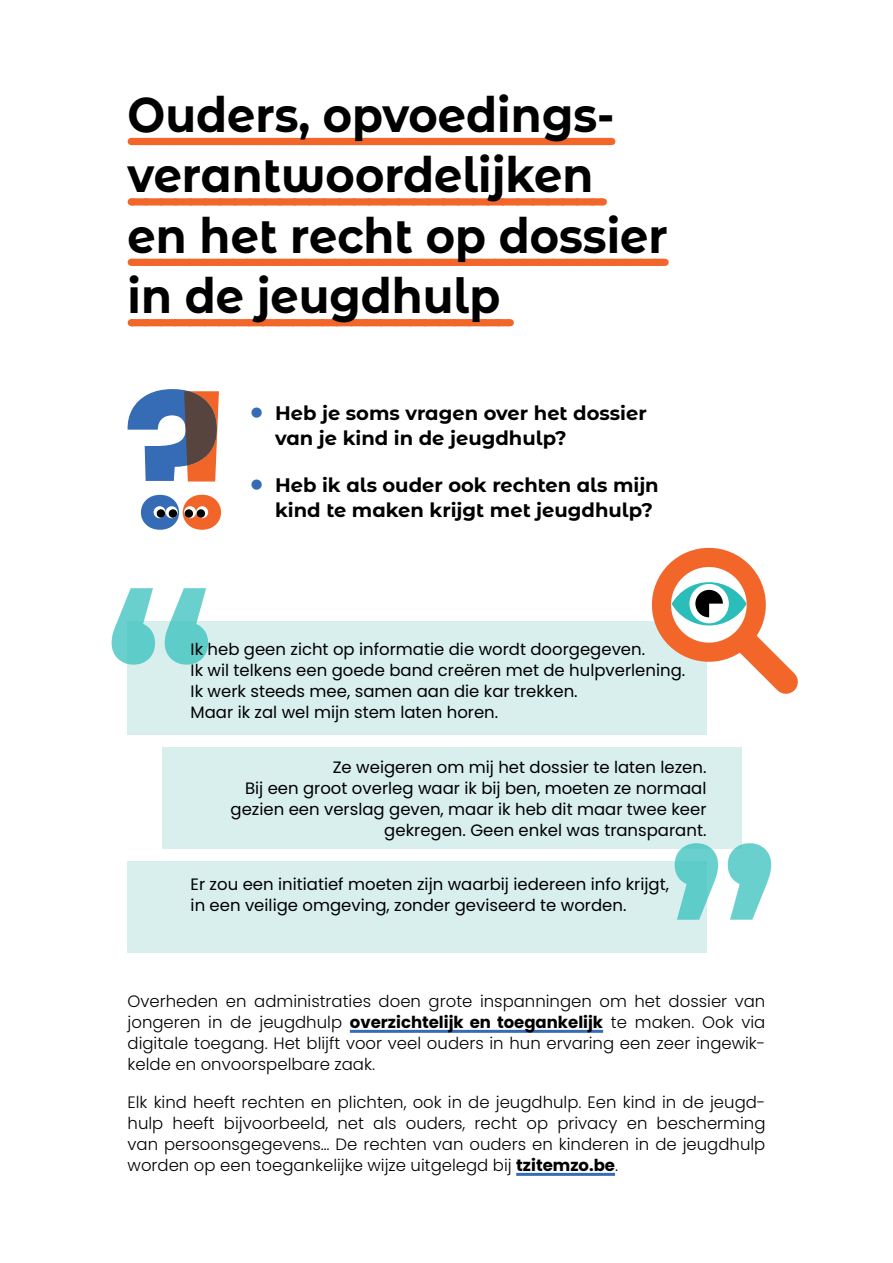
<style>
.page{position:relative;width:893px;height:1263px;background:#fff}
.page>*{position:absolute;margin:0;border:0;box-sizing:border-box;transform-origin:0 0}
.t1{font:700 225px "Montserrat Alternates";color:#2abdb9}
.t2{font:700 48.3px/60.4px "Montserrat Alternates";color:#000;scale:.93 1}
.t3{font:700 19.5px/25.5px "Montserrat Alternates";color:#000}
.t4{font:300 16.5px/21px "Poppins";color:#000;text-align:justify}
.t5{font:16.5px/21px "Poppins";color:#000}
.s1{font-size:40.5px;color:#356cb5}
.s2{font-weight:700}
</style>
<div class="page">
<div style="left:127px;top:621px;width:579px;height:114px;background:#d8efed"></div>
<div style="left:127px;top:861px;width:579px;height:91px;background:#d8efed"></div>
<div style="left:162px;top:747px;width:580px;height:102px;background:#d8efed"></div>
<div style="left:131px;top:138px;width:480px;height:7px;background:#f2662a"></div>
<div style="left:131px;top:198px;width:471px;height:8px;background:#f2662a"></div>
<svg style="left:146px;top:198px;width:449px;height:8px"></svg>
<div style="left:131px;top:259px;width:533px;height:7px;background:#f2662a"></div>
<div style="left:131px;top:319px;width:378px;height:7px;background:#f2662a"></div>
<svg style="left:147px;top:319px;width:355px;height:1px"></svg>
<svg style="left:127px;top:389px;width:94px;height:141px"></svg>
<svg style="left:196px;top:506px;width:12px;height:12px"></svg>
<div style="left:197px;top:509px;width:8px;height:9px;background:#000;border-radius:50%"></div>
<svg style="left:184px;top:506px;width:12px;height:12px"></svg>
<div style="left:185px;top:509px;width:8px;height:9px;background:#000;border-radius:50%"></div>
<hr style="left:350px;top:1030px;width:253px;height:3px;background:#356cb5">
<hr style="left:516px;top:1173px;width:99px;height:3px;background:#356cb5">
<svg style="left:652px;top:548px;width:146px;height:146px"></svg>
<h2 class="t2" style="left:128px;top:82px;width:582px">Ouders, opvoedings&shy;verantwoordelijken<br>en het recht op dossier in de jeugdhulp</h2>
<p class="t3" style="left:275px;top:399px;width:373px;text-indent:-26px"><span class="s1">•</span> Heb je soms vragen over het dossier van je kind in de jeugdhulp?</p>
<p class="t3" style="left:275px;top:471px;width:385px;text-indent:-26px"><span class="s1">•</span> Heb ik als ouder ook rechten als mijn kind te maken krijgt met jeugdhulp?</p>
<h1 class="t1" style="left:104px;top:513px;width:114px">“</h1>
<p class="t5" style="left:191px;top:639px;width:496px">Ik heb geen zicht op informatie die wordt doorgegeven.<br>Ik wil telkens een goede band creëren met de hulpverlening.<br>Ik werk steeds mee, samen aan die kar trekken.<br>Maar ik zal wel mijn stem laten horen.</p>
<p class="t5" style="left:231px;top:757px;width:477px;text-align:right">Ze weigeren om mij het dossier te laten lezen.<br>Bij een groot overleg waar ik bij ben, moeten ze normaal gezien een verslag geven, maar ik heb dit maar twee keer gekregen. Geen enkel was transparant.</p>
<p class="t5" style="left:191px;top:874px;width:480px">Er zou een initiatief moeten zijn waarbij iedereen info krijgt, in een veilige omgeving, zonder geviseerd te worden.</p>
<h1 class="t1" style="left:667px;top:770px;width:114px">”</h1>
<p class="t4" style="left:128px;top:991px;width:639px">Overheden en administraties doen grote inspanningen om het dossier van jongeren in de jeugdhulp <span class="s2">overzichtelijk en toegankelijk</span> te maken. Ook via digitale toegang. Het blijft voor veel ouders in hun ervaring een zeer ingewik&shy;kelde en onvoorspelbare zaak.</p>
<p class="t4" style="left:128px;top:1092px;width:639px">Elk kind heeft rechten en plichten, ook in de jeugdhulp. Een kind in de jeugd&shy;hulp heeft bijvoorbeeld, net als ouders, recht op privacy en bescherming van persoonsgegevens… De rechten van ouders en kinderen in de jeugdhulp worden op een toegankelijke wijze uitgelegd bij <span class="s2">tzitemzo.be</span>.</p>
</div>
